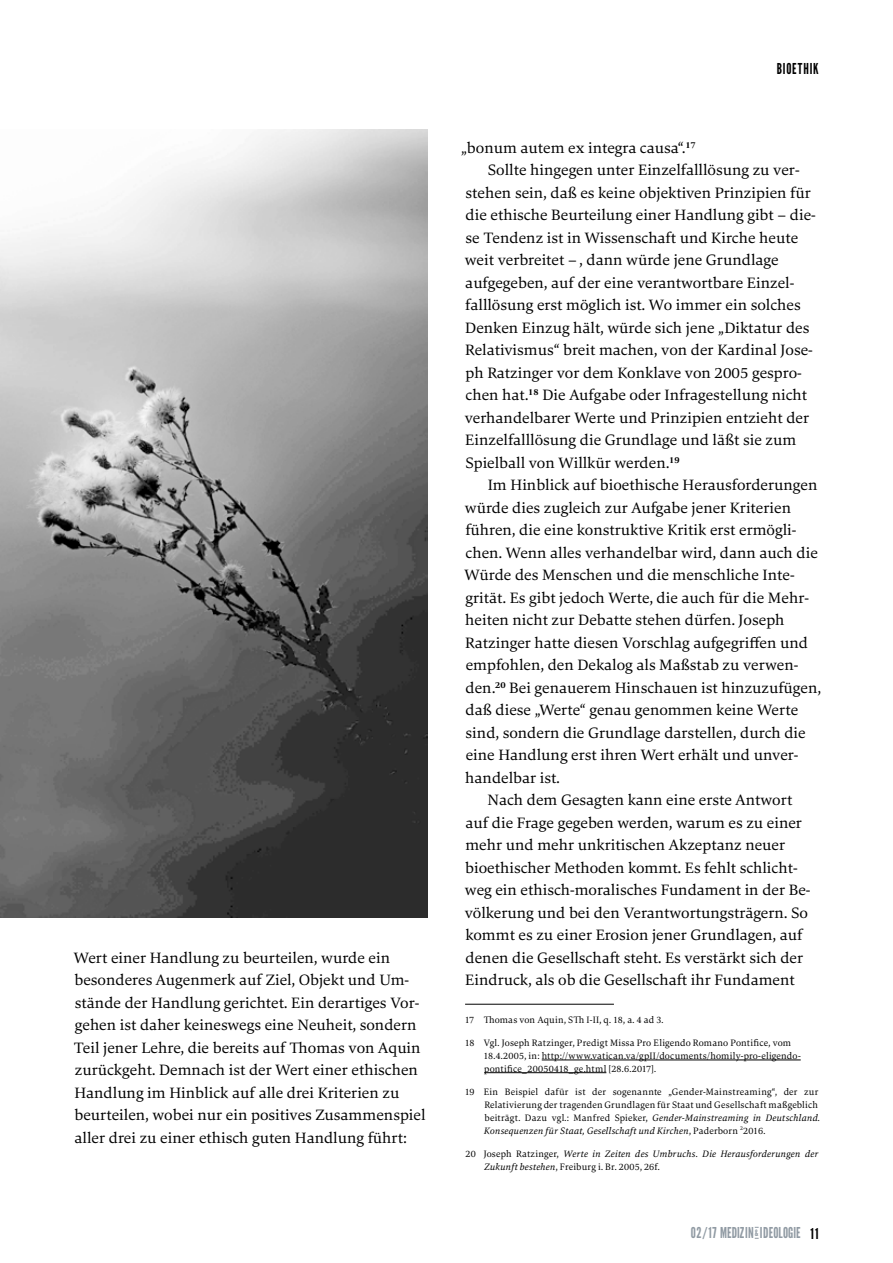
<style>
.page{position:relative;width:893px;height:1263px;background:#fff}
.page>*{position:absolute;margin:0;border:0;box-sizing:border-box;transform-origin:0 0}
.t1{font:15.75px/22.5px "Carat";color:#000}
.t2{font:15px "League Gothic";letter-spacing:.01em;color:#909aa3;scale:.96 1}
.t3{font:15px "League Gothic";letter-spacing:.055em;color:#000;scale:.96 1}
.t4{font:9.75px/12.8px "Carat";letter-spacing:.02em;color:#000;scale:.96 1}
.t5{font:italic 9.75px/12.8px "Carat";letter-spacing:.02em;color:#000;scale:.96 1}
.s1{font-style:italic}
.s2{font-style:normal}
.s3{font-size:14.85px;color:#000}
</style>
<div class="page">
<hr style="left:465px;top:1004px;width:149px;height:1px;background:#000">
<hr style="left:542px;top:1060px;width:259px;height:1px;background:#000">
<hr style="left:484px;top:1072px;width:122px;height:1px;background:#000">
<img style="left:0;top:129px;width:428px;height:789px">
<p class="t1" style="left:74px;top:946px;width:353px">Wert einer Handlung zu beurteilen, wurde ein besonderes Augenmerk auf Ziel, Objekt und Um&shy;stände der Handlung gerichtet. Ein derartiges Vor&shy;gehen ist daher keineswegs eine Neuheit, sondern Teil jener Lehre, die bereits auf Thomas von Aquin zurückgeht. Demnach ist der Wert einer ethischen Handlung im Hinblick auf alle drei Kriterien zu beurteilen, wobei nur ein positives Zusammenspiel aller drei zu einer ethisch guten Handlung führt:</p>
<p class="t3" style="left:777px;top:60px;width:45px">BIOETHIK</p>
<p class="t1" style="left:461px;top:136px;width:236px">„bonum autem ex integra causa“.<sup>17</sup></p>
<p class="t1" style="left:488px;top:159px;width:313px">Sollte hingegen unter Einzelfalllösung zu ver-</p>
<p class="t1" style="left:466px;top:181px;width:347px">stehen sein, daß es keine objektiven Prinzipien für</p>
<p class="t1" style="left:466px;top:204px;width:352px">die ethische Beurteilung einer Handlung gibt – die-</p>
<p class="t1" style="left:466px;top:226px;width:334px">se Tendenz ist in Wissenschaft und Kirche heute</p>
<p class="t1" style="left:465px;top:249px;width:315px">weit verbreitet – , dann würde jene Grundlage</p>
<p class="t1" style="left:465px;top:271px;width:330px">aufgegeben, auf der eine verantwortbare Einzel-</p>
<p class="t1" style="left:465px;top:294px;width:337px">falllösung erst möglich ist. Wo immer ein solches</p>
<p class="t1" style="left:465px;top:316px;width:346px">Denken Einzug hält, würde sich jene „Diktatur des</p>
<p class="t1" style="left:465px;top:339px;width:349px">Relativismus“ breit machen, von der Kardinal Jose-</p>
<p class="t1" style="left:465px;top:361px;width:338px">ph Ratzinger vor dem Konklave von 2005 gespro-</p>
<p class="t1" style="left:466px;top:384px;width:343px">chen hat.<sup>18</sup> Die Aufgabe oder Infragestellung nicht</p>
<p class="t1" style="left:465px;top:406px;width:346px">verhandelbarer Werte und Prinzipien entzieht der</p>
<p class="t1" style="left:465px;top:429px;width:333px">Einzelfalllösung die Grundlage und läßt sie zum</p>
<p class="t1" style="left:465px;top:451px;width:216px">Spielball von Willkür werden.<sup>19</sup></p>
<p class="t1" style="left:488px;top:474px;width:331px">Im Hinblick auf bioethische Herausforderungen</p>
<p class="t1" style="left:465px;top:496px;width:328px">würde dies zugleich zur Aufgabe jener Kriterien</p>
<p class="t1" style="left:465px;top:519px;width:333px">führen, die eine konstruktive Kritik erst ermögli-</p>
<p class="t1" style="left:466px;top:541px;width:354px">chen. Wenn alles verhandelbar wird, dann auch die</p>
<p class="t1" style="left:464px;top:564px;width:332px">Würde des Menschen und die menschliche Inte-</p>
<p class="t1" style="left:466px;top:586px;width:345px">grität. Es gibt jedoch Werte, die auch für die Mehr-</p>
<p class="t1" style="left:465px;top:609px;width:321px">heiten nicht zur Debatte stehen dürfen. Joseph</p>
<p class="t1" style="left:465px;top:631px;width:344px">Ratzinger hatte diesen Vorschlag aufgegriffen und</p>
<p class="t1" style="left:466px;top:654px;width:334px">empfohlen, den Dekalog als Maßstab zu verwen-</p>
<p class="t1" style="left:466px;top:676px;width:357px">den.<sup>20</sup> Bei genauerem Hinschauen ist hinzuzufügen,</p>
<p class="t1" style="left:466px;top:699px;width:334px">daß diese „Werte“ genau genommen keine Werte</p>
<p class="t1" style="left:466px;top:721px;width:342px">sind, sondern die Grundlage darstellen, durch die</p>
<p class="t1" style="left:466px;top:744px;width:334px">eine Handlung erst ihren Wert erhält und unver-</p>
<p class="t1" style="left:465px;top:766px;width:96px">handelbar ist.</p>
<p class="t1" style="left:488px;top:789px;width:306px">Nach dem Gesagten kann eine erste Antwort</p>
<p class="t1" style="left:465px;top:811px;width:338px">auf die Frage gegeben werden, warum es zu einer</p>
<p class="t1" style="left:465px;top:834px;width:321px">mehr und mehr unkritischen Akzeptanz neuer</p>
<p class="t1" style="left:465px;top:856px;width:334px">bioethischer Methoden kommt. Es fehlt schlicht-</p>
<p class="t1" style="left:465px;top:879px;width:347px">weg ein ethisch-moralisches Fundament in der Be-</p>
<p class="t1" style="left:465px;top:901px;width:345px">völkerung und bei den Verantwortungsträgern. So</p>
<p class="t1" style="left:465px;top:924px;width:338px">kommt es zu einer Erosion jener Grundlagen, auf</p>
<p class="t1" style="left:466px;top:946px;width:339px">denen die Gesellschaft steht. Es verstärkt sich der</p>
<p class="t1" style="left:465px;top:969px;width:331px">Eindruck, als ob die Gesellschaft ihr Fundament</p>
<p class="t4" style="left:465px;top:1013px;width:209px">17 Thomas von Aquin, STh I-II, q. 18, a. 4 ad 3.</p>
<p class="t4" style="left:483px;top:1036px;width:332px;text-indent:-19px">18 Vgl. Joseph Ratzinger, Predigt Missa Pro Eligendo Romano Pontifice, vom<br>18.4.2005, in: http://www.vatican.va/gpII/documents/homily-pro-eligendo&shy;pontifice_20050418_ge.html [28.6.2017].</p>
<p class="t4" style="left:484px;top:1086px;width:352px;text-indent:-19px">19 Ein Beispiel dafür ist der sogenannte „Gender-Mainstreaming“, der zur Relativierung der tragenden Grundlagen für Staat und Gesellschaft maßgeblich beiträgt. Dazu vgl.: Manfred Spieker, <span class="s1">Gender-Mainstreaming in Deutschland.<br>Konsequenzen für Staat, Gesellschaft und Kirchen</span>, Paderborn <sup>2</sup>2016.</p>
<p class="t5" style="left:484px;top:1147px;width:349px;text-indent:-19px"><span class="s2">20 Joseph Ratzinger,</span> Werte in Zeiten des Umbruchs. Die Herausforderungen der<br>Zukunft bestehen<span class="s2">, Freiburg i. Br. 2005, 26f.</span></p>
<p class="t2" style="left:691px;top:1224px;width:135px">02/17 MEDIZIN<sup>&amp;</sup> IDEOLOGIE <span class="s3">11</span></p>
</div>
